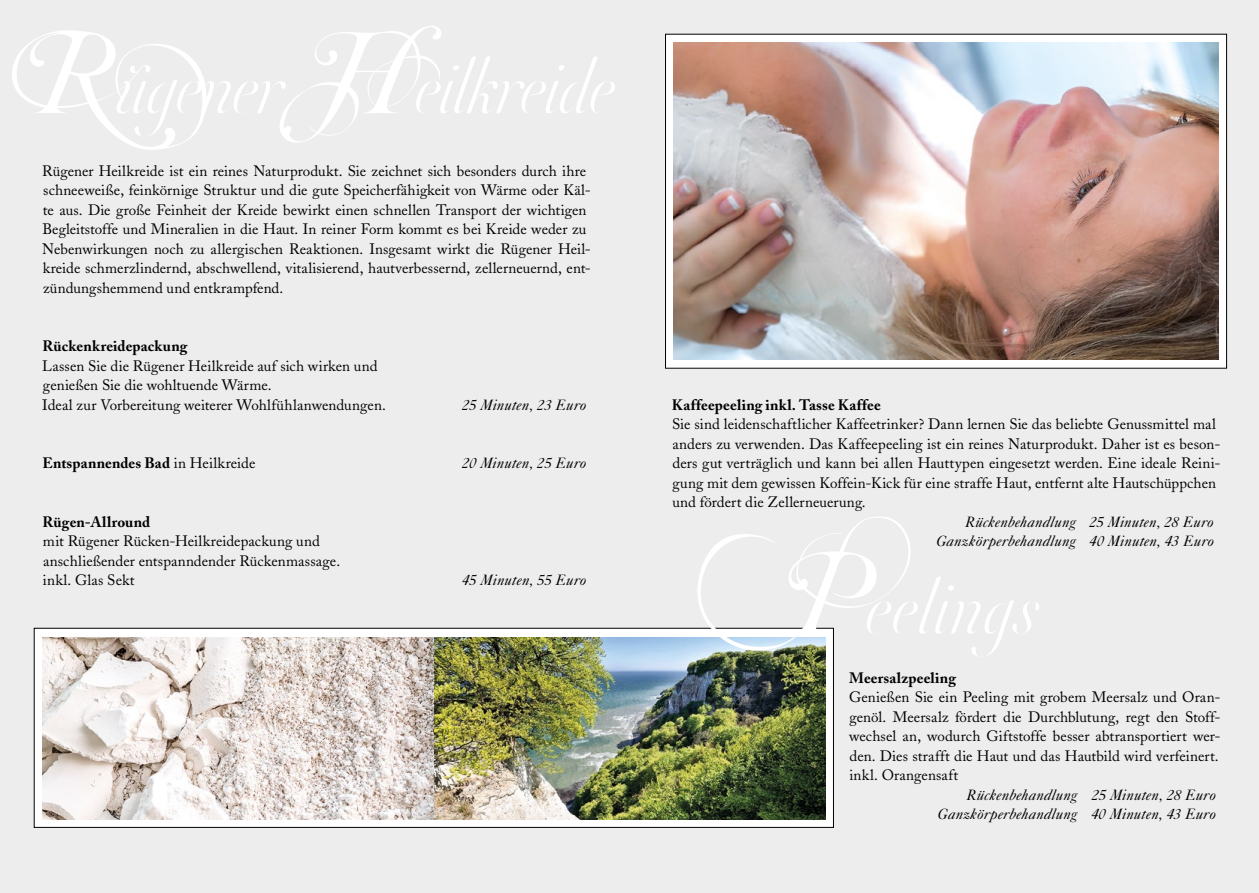
<style>
.page{position:relative;width:1259px;height:893px;background:#ededed}
.page>*{position:absolute;margin:0;border:0;box-sizing:border-box;transform-origin:0 0}
.t1{font:15px/19.5px "Adobe Caslon";letter-spacing:.005em;color:#000}
.t2{font:italic 15px/19.5px "Caslon Five Forty";letter-spacing:.01em;color:#000;text-align:right}
.t3{font:700 15px "Adobe Caslon";letter-spacing:.01em;color:#000}
.s1{font-weight:400}
</style>
<div class="page">
<div style="left:34px;top:628px;width:799px;height:199px;background:#fff"></div>
<div style="left:34px;top:628px;width:799px;height:200px;border:1px solid #000"></div>
<img style="left:434px;top:638px;width:391px;height:181px">
<img style="left:43px;top:638px;width:391px;height:181px">
<div style="left:665px;top:34px;width:561px;height:334px;background:#fff"></div>
<img style="left:674px;top:43px;width:544px;height:317px">
<svg style="left:697px;top:627px;width:137px;height:24px"></svg>
<p class="t1" style="left:42px;top:161px;width:550px">Rügener Heilkreide ist ein reines Naturprodukt. Sie zeichnet sich besonders durch ihre schneeweiße, feinkörnige Struktur und die gute Speicherfähigkeit von Wärme oder Käl&shy;te aus. Die große Feinheit der Kreide bewirkt einen schnellen Transport der wichtigen Begleitstoffe und Mineralien in die Haut. In reiner Form kommt es bei Kreide weder zu Nebenwirkungen noch zu allergischen Reaktionen. Insgesamt wirkt die Rügener Heil&shy;kreide schmerzlindernd, abschwellend, vitalisierend, hautverbessernd, zellerneuernd, ent&shy;zündungshemmend und entkrampfend.</p>
<p class="t3" style="left:42px;top:337px;width:146px">Rückenkreidepackung</p>
<p class="t1" style="left:42px;top:356px;width:345px">Lassen Sie die Rügener Heilkreide auf sich wirken und genießen Sie die wohltuende Wärme.<br>Ideal zur Vorbereitung weiterer Wohlfühlanwendungen.</p>
<p class="t3" style="left:42px;top:454px;width:214px">Entspannendes Bad <span class="s1">in Heilkreide</span></p>
<p class="t3" style="left:42px;top:512px;width:109px">Rügen-Allround</p>
<p class="t1" style="left:43px;top:531px;width:299px">mit Rügener Rücken-Heilkreidepackung und anschließender entspanndender Rückenmassage. inkl. Glas Sekt</p>
<p class="t2" style="left:462px;top:394px;width:126px">25 Minuten, 23 Euro</p>
<p class="t2" style="left:462px;top:453px;width:126px">20 Minuten, 25 Euro</p>
<p class="t2" style="left:462px;top:570px;width:126px">45 Minuten, 55 Euro</p>
<p class="t3" style="left:672px;top:395px;width:210px">Kaffeepeeling inkl. Tasse Kaffee</p>
<p class="t1" style="left:672px;top:414px;width:550px">Sie sind leidenschaftlicher Kaffeetrinker? Dann lernen Sie das beliebte Genussmittel mal anders zu verwenden. Das Kaffeepeeling ist ein reines Naturprodukt. Daher ist es beson&shy;ders gut verträglich und kann bei allen Hauttypen eingesetzt werden. Eine ideale Reini&shy;gung mit dem gewissen Koffein-Kick für eine straffe Haut, entfernt alte Hautschüppchen und fördert die Zellerneuerung.</p>
<p class="t2" style="left:936px;top:511px;width:279px">Rückenbehandlung 25 Minuten, 28 Euro<br>Ganzkörperbehandlung 40 Minuten, 43 Euro</p>
<p class="t3" style="left:849px;top:668px;width:108px">Meersalzpeeling</p>
<p class="t1" style="left:849px;top:687px;width:373px;text-align:justify">Genießen Sie ein Peeling mit grobem Meersalz und Oran&shy;genöl. Meersalz fördert die Durchblutung, regt den Stoff&shy;wechsel an, wodurch Giftstoffe besser abtransportiert wer&shy;den. Dies strafft die Haut und das Hautbild wird verfeinert. inkl. Orangensaft</p>
<p class="t2" style="left:938px;top:784px;width:279px">Rückenbehandlung 25 Minuten, 28 Euro<br>Ganzkörperbehandlung 40 Minuten, 43 Euro</p>
</div>
